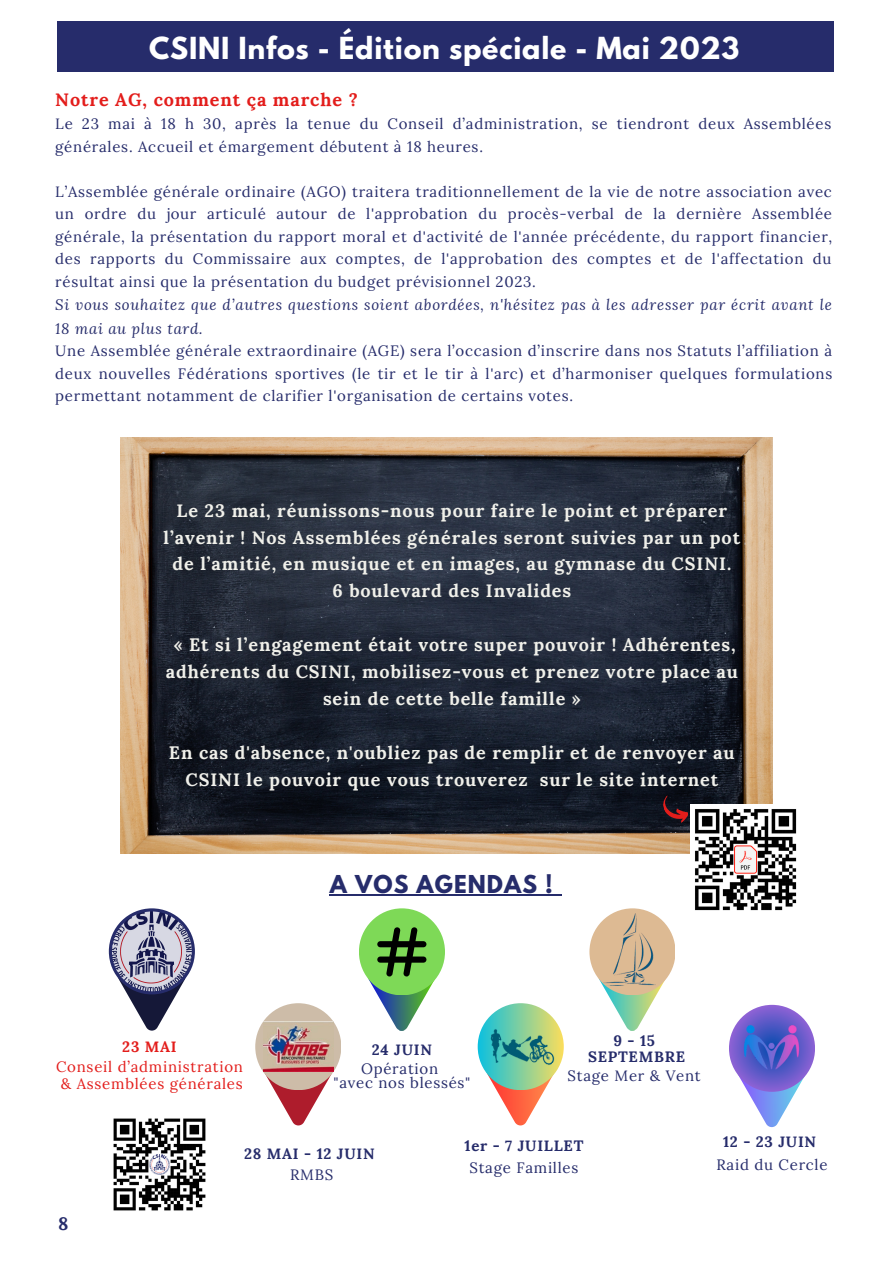
<style>
.page{position:relative;width:893px;height:1264px;background:#fff}
.page>*{position:absolute;margin:0;border:0;box-sizing:border-box;transform-origin:0 0}
.t1{font:700 26.85px "League Spartan";letter-spacing:.03em;color:#fff}
.t2{font:700 21.9px "League Spartan";letter-spacing:.05em;color:#262c6b}
.t3{font:700 18px/27px "Lora";letter-spacing:.05em;color:#f0f0ea;text-align:center}
.t4{font:700 18px "Lora";letter-spacing:.05em;color:#e31d1b}
.t5{font:700 18px "Lora";color:#262c6b}
.t6{font:15px/22.5px "Lora";letter-spacing:.05em;color:#262c6b;text-align:justify}
.t7{font:italic 15px/23.5px "Lora";letter-spacing:.05em;color:#262c6b}
.t8{font:700 15px "Lora";letter-spacing:.05em;color:#262c6b}
.t9{font:15px "Lora";letter-spacing:.05em;color:#e31d1b}
.t10{font:700 15px "Lora";color:#e31d1b}
</style>
<div class="page">
<div style="left:57px;top:21px;width:776px;height:51px;background:#262c6b"></div>
<img style="left:120px;top:438px;width:652px;height:416px">
<svg style="left:118px;top:978px;width:68px;height:52px"></svg>
<svg style="left:109px;top:908px;width:86px;height:86px"></svg>
<img style="left:112px;top:911px;width:80px;height:80px;border-radius:50%">
<svg style="left:264px;top:1073px;width:68px;height:52px"></svg>
<div style="left:255px;top:1003px;width:86px;height:86px;background:#cdbca8;border-radius:50%"></div>
<img style="left:263px;top:1021px;width:70px;height:50px">
<svg style="left:599px;top:979px;width:67px;height:51px"></svg>
<div style="left:589px;top:908px;width:86px;height:87px;background:#ddba93;border-radius:50%"></div>
<img style="left:603px;top:913px;width:54px;height:72px">
<div style="left:359px;top:908px;width:86px;height:87px;background:#7ed957;border-radius:50%"></div>
<svg style="left:367px;top:927px;width:69px;height:103px"></svg>
<svg style="left:486px;top:1073px;width:68px;height:52px"></svg>
<svg style="left:477px;top:1003px;width:86px;height:86px;background:#84cfa0"></svg>
<img style="left:479px;top:1023px;width:83px;height:47px">
<svg style="left:737px;top:1074px;width:68px;height:53px"></svg>
<svg style="left:729px;top:1004px;width:85px;height:87px;background:#7b61cf"></svg>
<img style="left:740px;top:1021px;width:62px;height:50px">
<img style="left:113px;top:1118px;width:93px;height:93px">
<svg style="left:660px;top:791px;width:30px;height:35px"></svg>
<img style="left:690px;top:804px;width:107px;height:107px">
<hr style="left:330px;top:894px;width:224px;height:1px;background:#262c6b">
<p class="t1" style="left:149px;top:34px;width:591px">CSINI Infos - Édition spéciale - Mai 2023</p>
<p class="t4" style="left:55px;top:88px;width:304px">Notre AG, comment ça marche ?</p>
<p class="t6" style="left:55px;top:112px;width:777px">Le 23 mai à 18 h 30, après la tenue du Conseil d’administration, se tiendront deux Assemblées générales. Accueil et émargement débutent à 18 heures.</p>
<p class="t6" style="left:55px;top:180px;width:778px">L’Assemblée générale ordinaire (AGO) traitera traditionnellement de la vie de notre association avec un ordre du jour articulé autour de l'approbation du procès-verbal de la dernière Assemblée générale, la présentation du rapport moral et d'activité de l'année précédente, du rapport financier, des rapports du Commissaire aux comptes, de l'approbation des comptes et de l'affectation du résultat ainsi que la présentation du budget prévisionnel 2023.</p>
<p class="t7" style="left:55px;top:293px;width:778px">Si vous souhaitez que d’autres questions soient abordées, n'hésitez pas à les adresser par écrit avant le<br>18 mai au plus tard.</p>
<p class="t6" style="left:55px;top:340px;width:778px">Une Assemblée générale extraordinaire (AGE) sera l’occasion d’inscrire dans nos Statuts l’affiliation à deux nouvelles Fédérations sportives (le tir et le tir à l'arc) et d’harmoniser quelques formulations permettant notamment de clarifier l'organisation de certains votes.</p>
<p class="t3" style="left:163px;top:496px;width:578px">Le 23 mai, réunissons-nous pour faire le point et préparer l’avenir ! Nos Assemblées générales seront suivies par un pot de l’amitié, en musique et en images, au gymnase du CSINI.</p>
<p class="t3" style="left:332px;top:577px;width:240px">6 boulevard des Invalides</p>
<p class="t3" style="left:166px;top:631px;width:573px">« Et si l’engagement était votre super pouvoir ! Adhérentes, adhérents du CSINI, mobilisez-vous et prenez votre place au sein de cette belle famille »</p>
<p class="t3" style="left:169px;top:739px;width:567px">En cas d'absence, n'oubliez pas de remplir et de renvoyer au<br>CSINI le pouvoir que vous trouverez sur le site internet</p>
<p class="t2" style="left:330px;top:873px;width:224px">A VOS AGENDAS !</p>
<p class="t10" style="left:122px;top:1036px;width:56px">23 MAI</p>
<p class="t9" style="left:56px;top:1056px;width:188px">Conseil d’administration</p>
<p class="t9" style="left:61px;top:1073px;width:183px">&amp; Assemblées générales</p>
<p class="t8" style="left:372px;top:1039px;width:62px">24 JUIN</p>
<p class="t6" style="left:361px;top:1056px;width:79px">Opération</p>
<p class="t6" style="left:333px;top:1071px;width:139px">"avec nos blessés"</p>
<p class="t8" style="left:613px;top:1030px;width:43px">9-15</p>
<p class="t8" style="left:588px;top:1046px;width:99px">SEPTEMBRE</p>
<p class="t6" style="left:567px;top:1064px;width:135px">Stage Mer &amp; Vent</p>
<p class="t5" style="left:58px;top:1211px;width:12px">8</p>
<p class="t8" style="left:244px;top:1143px;width:132px">28 MAI - 12 JUIN</p>
<p class="t6" style="left:290px;top:1163px;width:45px">RMBS</p>
<p class="t8" style="left:464px;top:1135px;width:120px">1er - 7 JUILLET</p>
<p class="t6" style="left:469px;top:1156px;width:110px">Stage Familles</p>
<p class="t8" style="left:723px;top:1131px;width:95px">12 - 23 JUIN</p>
<p class="t6" style="left:716px;top:1152px;width:113px">Raid du Cercle</p>
</div>
